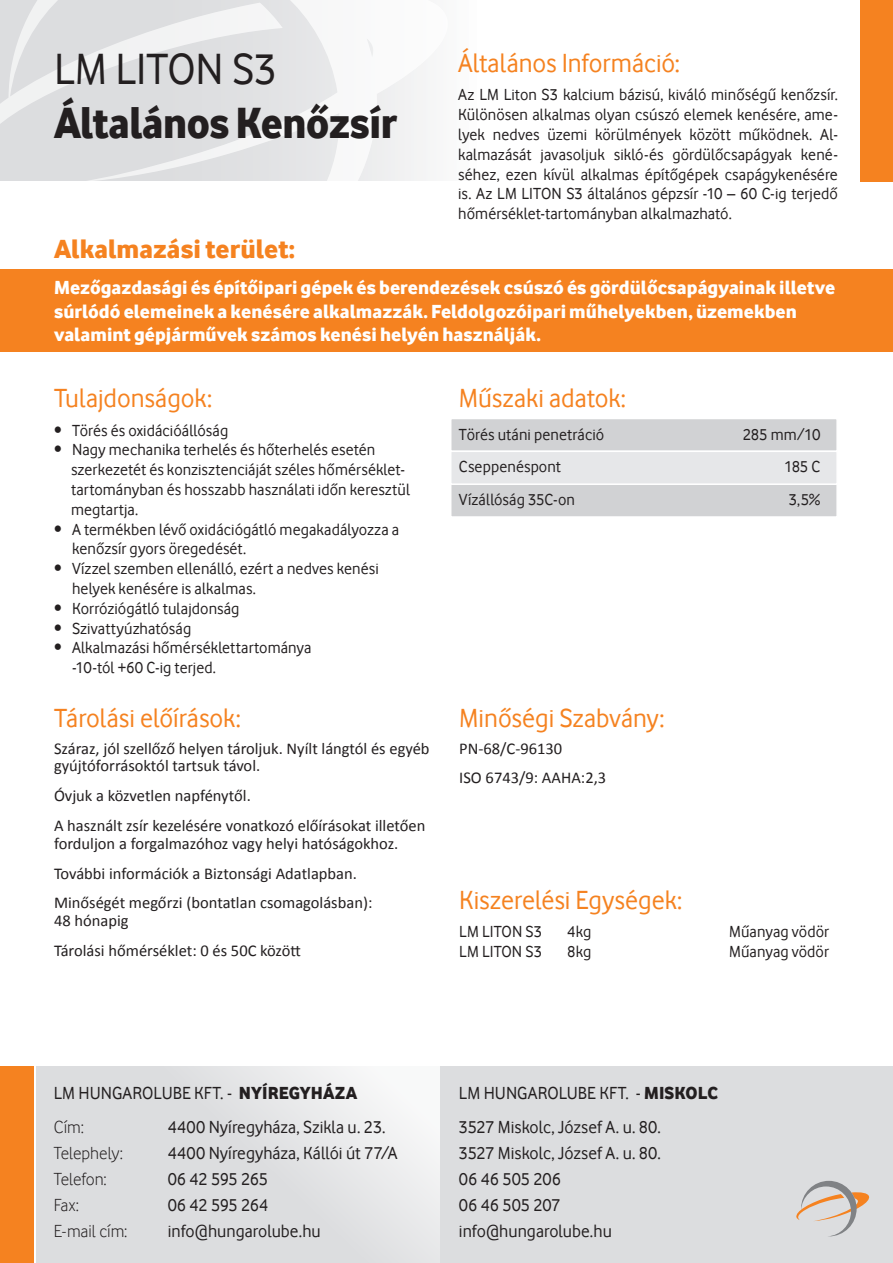
<style>
.page{position:relative;width:893px;height:1263px;background:#fff}
.page>*{position:absolute;margin:0;border:0;box-sizing:border-box;transform-origin:0 0}
.t1{font:45px "Vodafone Ex B";letter-spacing:-.01em;color:#231f20;scale:.94 1}
.t2{font:45px "Vodafone Rg";letter-spacing:-.005em;color:#231f20}
.t3{font:27px "Vodafone Rg";color:#f58220}
.t4{font:27px "Vodafone Ex B";color:#f58220}
.t5{font:19.5px/23.4px "Vodafone Ex B";color:#fff}
.t6{font:18px/25.8px "Vodafone Rg";color:#231f20}
.t7{font:18px "Vodafone Lt";color:#231f20}
.t8{font:18px "Vodafone Rg";letter-spacing:-.02em;color:#231f20}
.t9{font:16.5px/19.8px "Vodafone Rg";letter-spacing:.005em;color:#231f20}
.t10{font:16.5px/29.8px "Calibri";color:#231f20}
.s1{font-family:"Vodafone Ex B"}
</style>
<div class="page">
<div style="left:860px;top:0;width:33px;height:181px;background:#f58220"></div>
<div style="left:37px;top:1066px;width:856px;height:197px;background:#dcdddf"></div>
<div style="left:0;top:1066px;width:34px;height:197px;background:#f58220"></div>
<div style="left:139px;top:1064px;width:300px;height:199px;background:linear-gradient(to right,#d8d9db,#eff0f1)"></div>
<svg style="left:796px;top:1181px;width:74px;height:55px"></svg>
<div style="left:450px;top:418px;width:388px;height:34px;background:#d1d2d4;border:2px solid #fff"></div>
<div style="left:450px;top:483px;width:388px;height:35px;background:#d1d2d4;border:2px solid #fff"></div>
<div style="left:450px;top:451px;width:388px;height:34px;background:#e6e7e9;border:2px solid #fff"></div>
<div style="left:0;top:0;width:477px;height:181px;background:#fbfbfb"></div>
<svg style="left:0;top:0;width:453px;height:270px"></svg>
<div style="left:0;top:270px;width:893px;height:82px;background:#f58220"></div>
<h1 class="t2" style="left:54px;top:44px;width:225px">LM LITON S3</h1>
<h1 class="t1" style="left:54px;top:95px;width:367px">Általános Kenőzsír</h1>
<h2 class="t3" style="left:458px;top:48px;width:223px">Általános Információ:</h2>
<p class="t9" style="left:458px;top:85px;width:381px;text-align:justify">Az LM Liton S3 kalcium bázisú, kiváló minőségű kenőzsír.<br>Különösen alkalmas olyan csúszó elemek kenésére, ame&shy;lyek nedves üzemi körülmények között működnek. Al&shy;kalmazását javasoljuk sikló-és gördülőcsapágyak kené&shy;séhez, ezen kívül alkalmas építőgépek csapágykenésére is. Az LM LITON S3 általános gépzsír -10 – 60 C-ig terjedő hőmérséklet-tartományban alkalmazható.</p>
<h2 class="t4" style="left:54px;top:232px;width:243px">Alkalmazási terület:</h2>
<p class="t5" style="left:54px;top:275px;width:783px">Mezőgazdasági és építőipari gépek és berendezések csúszó és gördülőcsapágyainak illetve súrlódó elemeinek a kenésére alkalmazzák. Feldolgozóipari műhelyekben, üzemekben valamint gépjárművek számos kenési helyén használják.</p>
<h2 class="t3" style="left:54px;top:383px;width:160px">Tulajdonságok:</h2>
<p class="t9" style="left:54px;top:420px;width:176px">• Törés és oxidációállóság</p>
<p class="t9" style="left:71px;top:440px;width:341px;text-indent:-17px">• Nagy mechanika terhelés és hőterhelés esetén szerkezetét és konzisztenciáját széles hőmérséklet&shy;tartományban és hosszabb használati időn keresztül megtartja.</p>
<p class="t9" style="left:72px;top:519px;width:329px;text-indent:-18px">• A termékben lévő oxidációgátló megakadályozza a kenőzsír gyors öregedését.</p>
<p class="t9" style="left:72px;top:559px;width:308px;text-indent:-18px">• Vízzel szemben ellenálló, ezért a nedves kenési helyek kenésére is alkalmas.</p>
<p class="t9" style="left:54px;top:598px;width:187px">• Korróziógátló tulajdonság</p>
<p class="t9" style="left:54px;top:618px;width:139px">• Szivattyúzhatóság</p>
<p class="t9" style="left:72px;top:638px;width:241px;text-indent:-18px">• Alkalmazási hőmérséklettartománya -10-tól +60 C-ig terjed.</p>
<h2 class="t3" style="left:54px;top:703px;width:188px">Tárolási előírások:</h2>
<p class="t10" style="left:54px;top:739px;width:377px;line-height:17.9px">Száraz, jól szellőző helyen tároljuk. Nyílt lángtól és egyéb gyújtóforrásoktól tartsuk távol.</p>
<p class="t10" style="left:54px;top:780px;width:373px">Óvjuk a közvetlen napfénytől.<br>A használt zsír kezelésére vonatkozó előírásokat illetően</p>
<p class="t10" style="left:54px;top:828px;width:346px">forduljon a forgalmazóhoz vagy helyi hatóságokhoz.<br>További információk a Biztonsági Adatlapban.<br>Minőségét megőrzi (bontatlan csomagolásban):</p>
<p class="t10" style="left:54px;top:905px;width:248px">48 hónapig<br>Tárolási hőmérséklet: 0 és 50C között</p>
<h2 class="t3" style="left:459px;top:383px;width:169px">Műszaki adatok:</h2>
<p class="t9" style="left:459px;top:424px;width:147px">Törés utáni penetráció</p>
<p class="t9" style="left:743px;top:424px;width:79px">285 mm/10</p>
<p class="t9" style="left:459px;top:457px;width:104px">Cseppenéspont</p>
<p class="t9" style="left:784px;top:457px;width:38px">185 C</p>
<p class="t9" style="left:459px;top:489px;width:118px">Vízállóság 35C-on</p>
<p class="t9" style="left:789px;top:489px;width:33px">3,5%</p>
<h2 class="t3" style="left:459px;top:703px;width:207px">Minőségi Szabvány:</h2>
<p class="t10" style="left:459px;top:733px;width:148px">PN-68/C-96130<br>ISO 6743/9: AAHA:2,3</p>
<h2 class="t3" style="left:459px;top:884px;width:225px">Kiszerelési Egységek:</h2>
<p class="t9" style="left:459px;top:921px;width:84px">LM LITON S3</p>
<p class="t9" style="left:567px;top:921px;width:26px">4kg</p>
<p class="t9" style="left:729px;top:921px;width:101px">Műanyag vödör</p>
<p class="t9" style="left:459px;top:941px;width:84px">LM LITON S3</p>
<p class="t9" style="left:567px;top:941px;width:26px">8kg</p>
<p class="t9" style="left:729px;top:941px;width:101px">Műanyag vödör</p>
<p class="t6" style="left:54px;top:1080px;width:305px">LM HUNGAROLUBE KFT. - <span class="s1">NYÍREGYHÁZA</span></p>
<p class="t7" style="left:54px;top:1117px;width:31px">Cím:</p>
<p class="t6" style="left:168px;top:1114px;width:219px">4400 Nyíregyháza, Szikla u. 23.</p>
<p class="t7" style="left:54px;top:1143px;width:71px">Telephely:</p>
<p class="t6" style="left:168px;top:1140px;width:231px">4400 Nyíregyháza, Kállói út 77/A</p>
<p class="t7" style="left:54px;top:1169px;width:54px">Telefon:</p>
<p class="t8" style="left:168px;top:1169px;width:102px">06 42 595 265</p>
<p class="t7" style="left:54px;top:1194px;width:26px">Fax:</p>
<p class="t8" style="left:168px;top:1194px;width:102px">06 42 595 264</p>
<p class="t7" style="left:54px;top:1220px;width:75px">E-mail cím:</p>
<p class="t6" style="left:168px;top:1217px;width:154px">info@hungarolube.hu</p>
<p class="t6" style="left:459px;top:1075px;width:261px;line-height:34.3px">LM HUNGAROLUBE KFT. - <span class="s1">MISKOLC<br></span>3527 Miskolc, József A. u. 80.</p>
<p class="t6" style="left:459px;top:1140px;width:203px">3527 Miskolc, József A. u. 80.<br>06 46 505 206<br>06 46 505 207 info@hungarolube.hu</p>
</div>
